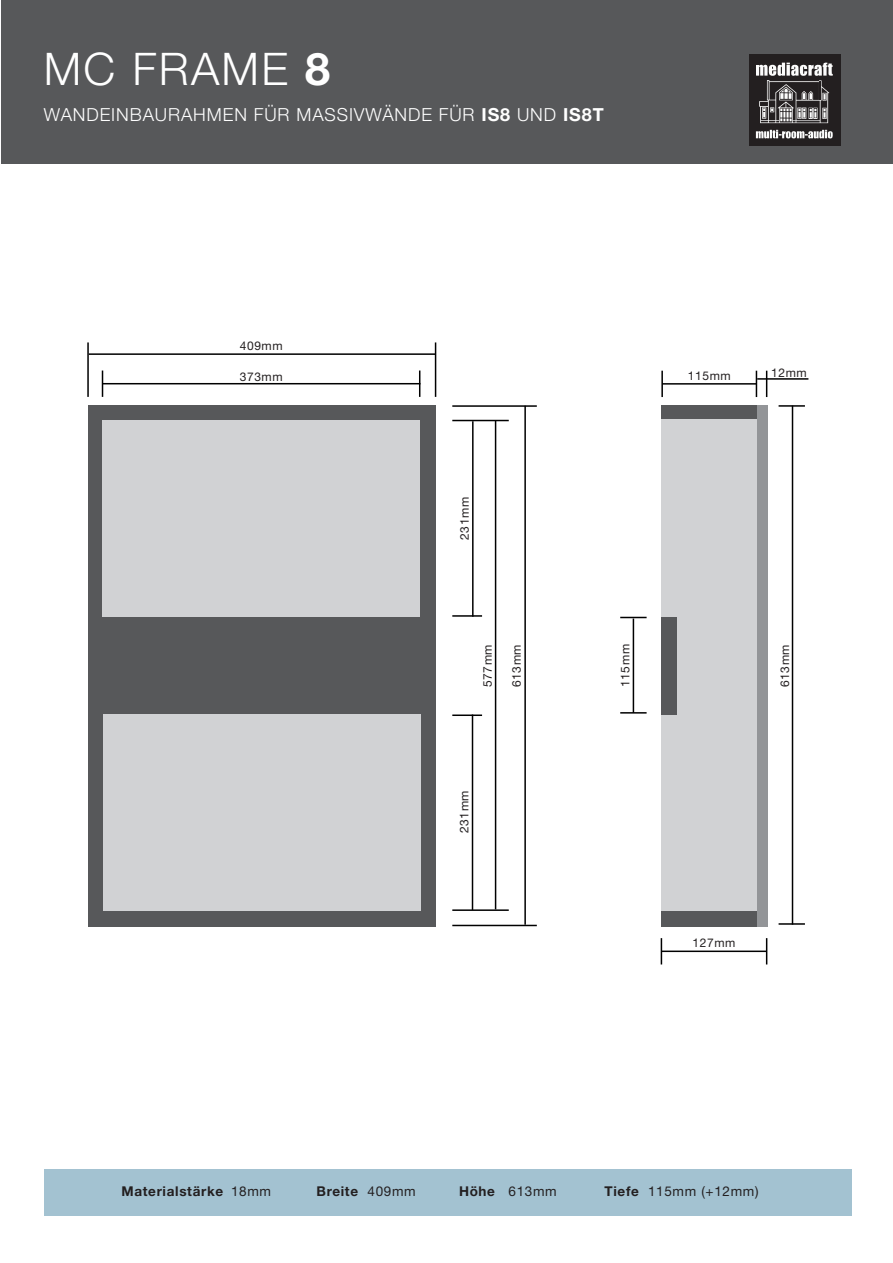
<style>
.page{position:relative;width:893px;height:1263px;background:#fff}
.page>*{position:absolute;margin:0;border:0;box-sizing:border-box;transform-origin:0 0}
.t1{font:45px "Helvetica Neue LT 45 Lt";letter-spacing:.05em;color:#fff}
.t2{font:18px "Helvetica Neue LT 45 Lt";letter-spacing:.05em;color:#fff}
.t3{font:13.5px "Helvetica Neue LT 75 Bd";letter-spacing:.05em;color:#231f20}
.t4{font:13.5px "Helvetica Neue LT 55 Rm";letter-spacing:.05em;color:#231f20}
.t5{font:12px "Helvetica Neue LT 55 Rm";letter-spacing:.05em;color:#231f20}
.s1{font-family:"Helvetica Neue LT 75 Bd"}
.s2{font-family:"Helvetica Neue LT 55 Rm"}
</style>
<div class="page">
<div style="left:1px;top:0;width:892px;height:164px;background:#57585a"></div>
<div style="left:749px;top:55px;width:91px;height:91px;background:#231f20"></div>
<svg style="left:756px;top:63px;width:77px;height:60px"></svg>
<svg style="left:756px;top:130px;width:77px;height:9px"></svg>
<div style="left:88px;top:405px;width:348px;height:521px;background:#57585a"></div>
<div style="left:103px;top:714px;width:317px;height:197px;background:#d1d2d4"></div>
<hr style="left:87px;top:342px;width:2px;height:55px;background:#000">
<hr style="left:435px;top:342px;width:1px;height:55px;background:#000">
<svg style="left:102px;top:370px;width:1px;height:27px"></svg>
<svg style="left:419px;top:370px;width:1px;height:27px"></svg>
<hr style="left:103px;top:383px;width:317px;height:1px;background:#000">
<hr style="left:89px;top:353px;width:347px;height:2px;background:#000">
<hr style="left:452px;top:405px;width:85px;height:2px;background:#000">
<hr style="left:452px;top:925px;width:85px;height:1px;background:#000">
<hr style="left:452px;top:420px;width:57px;height:1px;background:#000">
<hr style="left:452px;top:909px;width:57px;height:2px;background:#000">
<hr style="left:495px;top:420px;width:1px;height:489px;background:#000">
<hr style="left:524px;top:406px;width:2px;height:519px;background:#000">
<div style="left:661px;top:405px;width:96px;height:521px;background:#57585a"></div>
<div style="left:661px;top:420px;width:96px;height:491px;background:#d1d2d4"></div>
<div style="left:757px;top:405px;width:10px;height:521px;background:#939598"></div>
<hr style="left:661px;top:371px;width:2px;height:26px;background:#000">
<svg style="left:756px;top:371px;width:1px;height:26px"></svg>
<hr style="left:662px;top:383px;width:94px;height:2px;background:#000">
<svg style="left:766px;top:371px;width:1px;height:26px"></svg>
<hr style="left:757px;top:378px;width:51px;height:2px;background:#000">
<svg style="left:661px;top:938px;width:1px;height:26px"></svg>
<svg style="left:766px;top:938px;width:1px;height:26px"></svg>
<hr style="left:661px;top:950px;width:106px;height:2px;background:#000">
<hr style="left:779px;top:405px;width:26px;height:2px;background:#000">
<hr style="left:779px;top:923px;width:26px;height:2px;background:#000">
<hr style="left:792px;top:406px;width:1px;height:518px;background:#000">
<div style="left:661px;top:617px;width:15px;height:97px;background:#57585a"></div>
<hr style="left:620px;top:712px;width:27px;height:2px;background:#000">
<svg style="left:620px;top:617px;width:27px;height:1px"></svg>
<hr style="left:633px;top:618px;width:1px;height:95px;background:#000">
<div style="left:103px;top:420px;width:317px;height:197px;background:#d1d2d4"></div>
<hr style="left:472px;top:421px;width:2px;height:196px;background:#000">
<hr style="left:452px;top:615px;width:30px;height:2px;background:#000">
<hr style="left:472px;top:714px;width:1px;height:196px;background:#000">
<hr style="left:452px;top:714px;width:30px;height:2px;background:#000">
<div style="left:44px;top:1169px;width:808px;height:47px;background:#a3c2d1"></div>
<h1 class="t1" style="left:44px;top:41px;width:288px">MC FRAME <span class="s1">8</span></h1>
<h2 class="t2" style="left:44px;top:103px;width:561px">WANDEINBAURAHMEN FÜR MASSIVWÄNDE FÜR <span class="s1">IS8</span> UND <span class="s1">IS8T</span></h2>
<p class="t5" style="left:240px;top:338px;width:44px">409mm</p>
<p class="t5" style="left:240px;top:370px;width:44px">373mm</p>
<p class="t5" style="left:457px;top:540px;width:44px;rotate:-90deg">231mm</p>
<p class="t5" style="left:480px;top:687px;width:44px;rotate:-90deg">577mm</p>
<p class="t5" style="left:509px;top:687px;width:44px;rotate:-90deg">613mm</p>
<p class="t5" style="left:457px;top:833px;width:44px;rotate:-90deg">231mm</p>
<p class="t5" style="left:688px;top:368px;width:44px">115mm</p>
<p class="t5" style="left:771px;top:365px;width:37px">12mm</p>
<p class="t5" style="left:618px;top:687px;width:44px;rotate:-90deg">115mm</p>
<p class="t5" style="left:777px;top:687px;width:44px;rotate:-90deg">613mm</p>
<p class="t5" style="left:693px;top:936px;width:44px">127mm</p>
<p class="t3" style="left:122px;top:1182px;width:151px">Materialstärke <span class="s2">18mm</span></p>
<p class="t3" style="left:316px;top:1182px;width:101px">Breite <span class="s2">409mm</span></p>
<p class="t4" style="left:459px;top:1182px;width:99px"><span class="s1">Höhe</span> 613mm</p>
<p class="t4" style="left:605px;top:1182px;width:156px"><span class="s1">Tiefe</span> 115mm (+12mm)</p>
</div>
